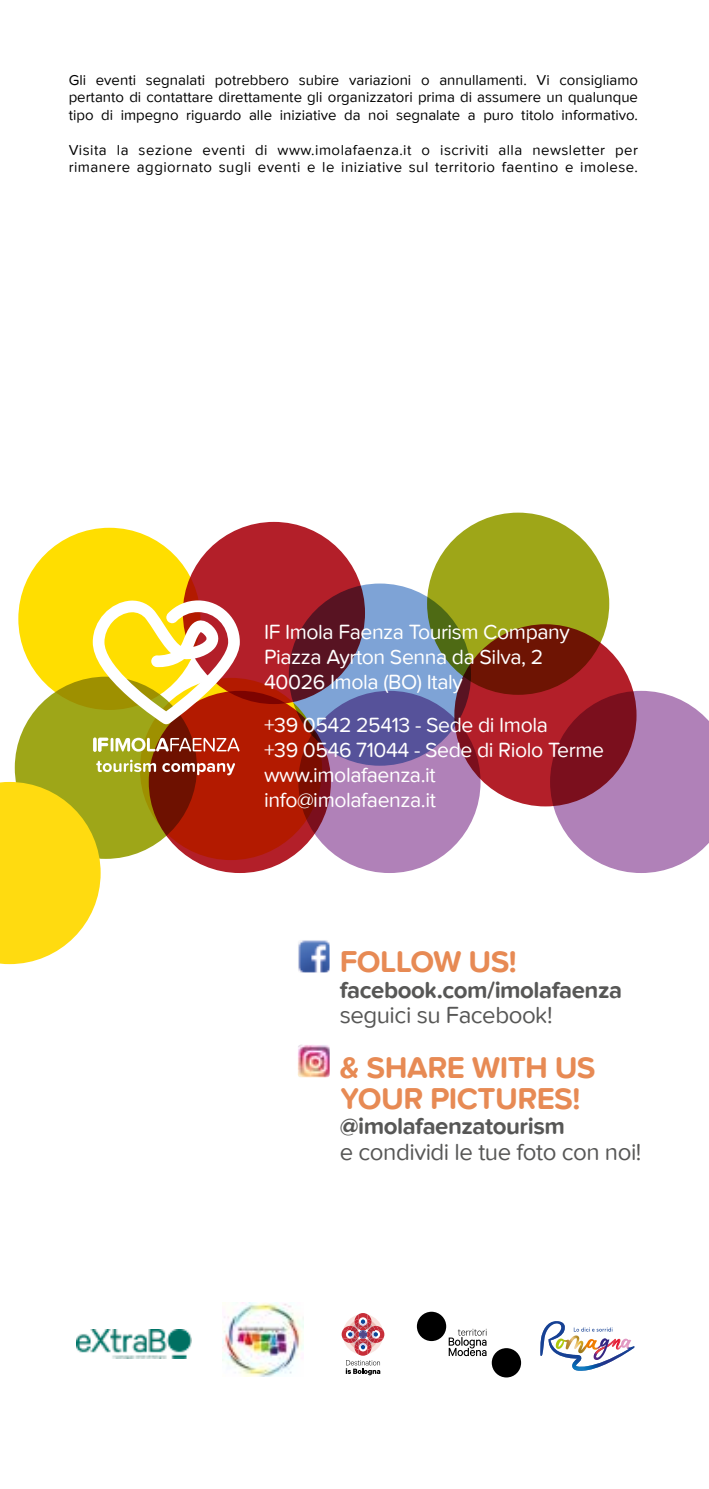
<style>
.page{position:relative;width:709px;height:1489px;background:#fff}
.page>*{position:absolute;margin:0;border:0;box-sizing:border-box;transform-origin:0 0}
.t1{font:700 31.25px/31.2px "Proxima Nova Soft W03";letter-spacing:-.02em;color:#e78a54}
.t2{font:24px "Proxima Nova Soft W03";letter-spacing:-.02em;color:#575756}
.t3{font:700 24px "Proxima Nova Soft W03";letter-spacing:-.02em;color:#575756}
.t4{font:21.25px/25px "Proxima Nova Soft W03";letter-spacing:-.02em;color:#fff}
.t5{font:15px/17.5px "Proxima Nova Soft W03";letter-spacing:.03em;color:#000;text-align:justify}
</style>
<div class="page">
<div style="left:298px;top:690px;width:182px;height:183px;background:#b081b8;border-radius:50%"></div>
<div style="left:183px;top:522px;width:182px;height:182px;background:#b31f29;border-radius:50%"></div>
<div style="left:18px;top:527px;width:182px;height:183px;background:#ffde00;border-radius:50%"></div>
<div style="left:427px;top:512px;width:182px;height:182px;background:#9ea618;border-radius:50%"></div>
<div style="left:15px;top:676px;width:182px;height:182px;background:#9ea618;border-radius:50%"></div>
<svg style="left:550px;top:690px;width:159px;height:183px"></svg>
<svg style="left:454px;top:624px;width:182px;height:182px"></svg>
<svg style="left:289px;top:583px;width:182px;height:182px"></svg>
<svg style="left:0;top:782px;width:101px;height:182px"></svg>
<svg style="left:149px;top:690px;width:182px;height:183px;fill:#b31a00"></svg>
<svg style="left:93px;top:600px;width:147px;height:124px"></svg>
<svg style="left:93px;top:737px;width:4px;height:15px"></svg>
<svg style="left:98px;top:737px;width:141px;height:15px"></svg>
<svg style="left:96px;top:759px;width:60px;height:13px"></svg>
<svg style="left:162px;top:763px;width:73px;height:12px"></svg>
<img style="left:298px;top:940px;width:32px;height:32px">
<img style="left:298px;top:1044px;width:32px;height:33px">
<img style="left:540px;top:1321px;width:94px;height:50px">
<svg style="left:342px;top:1313px;width:42px;height:62px"></svg>
<img style="left:222px;top:1302px;width:82px;height:74px">
<img style="left:77px;top:1329px;width:115px;height:29px">
<svg style="left:417px;top:1311px;width:104px;height:66px"></svg>
<p class="t5" style="left:69px;top:71px;width:571px">Gli eventi segnalati potrebbero subire variazioni o annullamenti. Vi consigliamo pertanto di contattare direttamente gli organizzatori prima di assumere un qualunque tipo di impegno riguardo alle iniziative da noi segnalate a puro titolo informativo.</p>
<p class="t5" style="left:69px;top:141px;width:571px">Visita la sezione eventi di www.imolafaenza.it o iscriviti alla newsletter per rimanere aggiornato sugli eventi e le iniziative sul territorio faentino e imolese.</p>
<h3 class="t4" style="left:264px;top:619px;width:307px">IF Imola Faenza Tourism Company<br>Piazza Ayrton Senna da Silva, 2<br>40026 Imola (BO) Italy</h3>
<h3 class="t4" style="left:264px;top:712px;width:341px">+39 0542 25413 - Sede di Imola<br>+39 0546 71044 - Sede di Riolo Terme www.imolafaenza.it info@imolafaenza.it</h3>
<h1 class="t1" style="left:340px;top:945px;width:178px">FOLLOW US!</h1>
<h2 class="t3" style="left:340px;top:976px;width:284px">facebook.com/imolafaenza</h2>
<h2 class="t2" style="left:340px;top:1001px;width:214px">seguici su Facebook!</h2>
<h1 class="t1" style="left:340px;top:1050px;width:257px">&amp; SHARE WITH US<br>YOUR PICTURES!</h1>
<h2 class="t3" style="left:340px;top:1112px;width:227px">@imolafaenzatourism</h2>
<h2 class="t2" style="left:340px;top:1138px;width:303px">e condividi le tue foto con noi!</h2>
</div>
